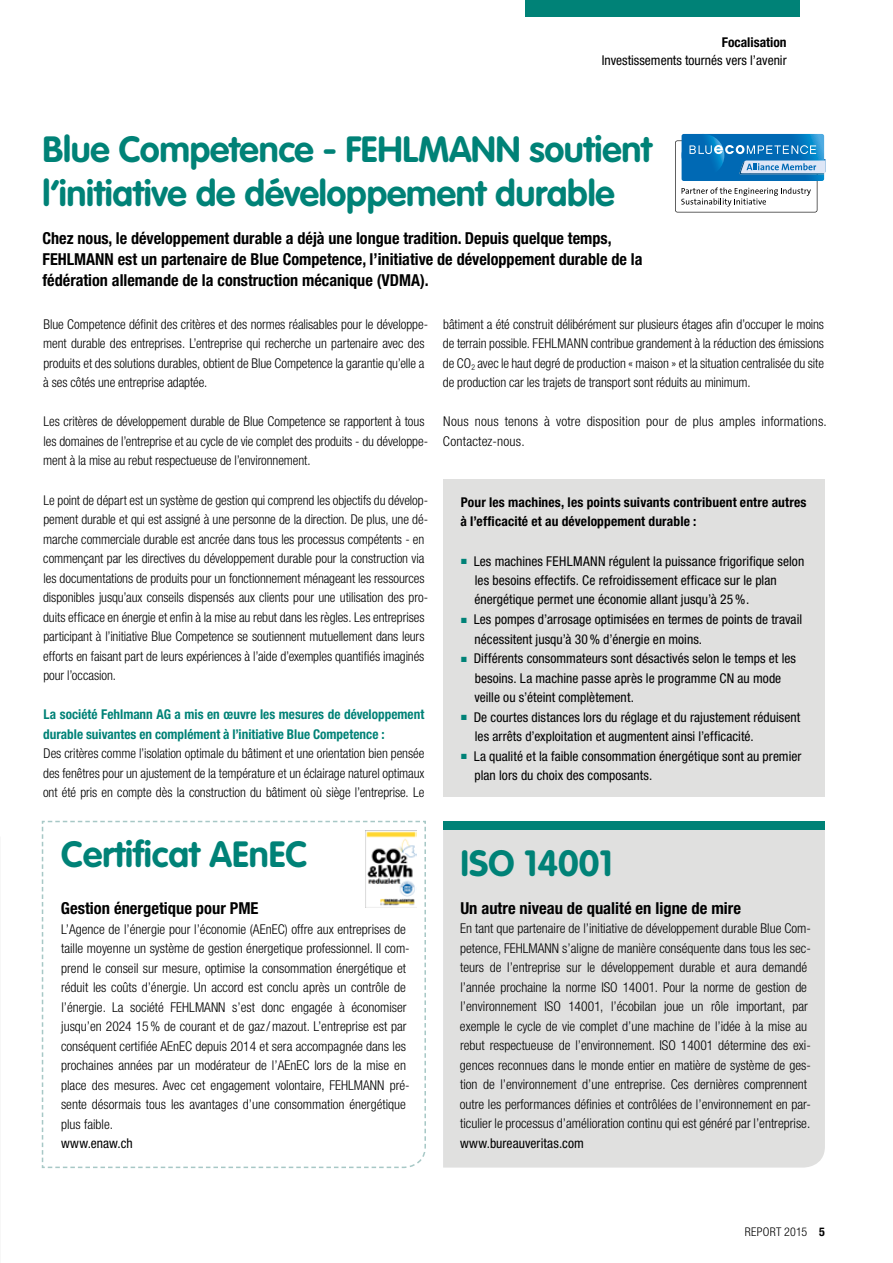
<style>
.page{position:relative;width:893px;height:1263px;background:#fff}
.page>*{position:absolute;margin:0;border:0;box-sizing:border-box;transform-origin:0 0}
.t1{font:700 36px/43.5px "VAG Rounded";letter-spacing:-.005em;color:#008277}
.t2{font:700 condensed 16.5px/21px "Helvetica Neue";color:#000}
.t3{font:300 condensed 13.5px/19.5px "Helvetica Neue";color:#000}
.t4{font:condensed 13.5px/19.5px "Helvetica Neue";letter-spacing:.005em;color:#000}
.t5{font:700 condensed 13.5px/19.5px "Helvetica Neue";color:#008277}
.t6{font:700 condensed 13.5px/19.5px "Helvetica Neue";letter-spacing:.01em;color:#000}
.t7{font:300 condensed 12px "Helvetica Neue";letter-spacing:.025em;color:#000}
.s1{color:#008277}
.s2{font-weight:700}
</style>
<div class="page">
<div style="left:525px;top:0;width:274px;height:17px;background:#008277"></div>
<div style="left:443px;top:830px;width:382px;height:337px;background:#e0e0df"></div>
<div style="left:443px;top:479px;width:381px;height:318px;background:#e0e0df"></div>
<div style="left:443px;top:821px;width:382px;height:9px;background:#008277"></div>
<svg style="left:41px;top:820px;width:385px;height:349px"></svg>
<img style="left:366px;top:831px;width:51px;height:76px">
<svg style="left:675px;top:134px;width:151px;height:78px"></svg>
<p class="t6" style="left:722px;top:32px;width:66px">Focalisation</p>
<p class="t4" style="left:602px;top:50px;width:186px">Investissements tournés vers l’avenir</p>
<h1 class="t1" style="left:43px;top:127px;width:611px">Blue Competence - FEHLMANN soutient l’initiative de développement durable</h1>
<p class="t2" style="left:43px;top:227px;width:601px">Chez nous, le développement durable a déjà une longue tradition. Depuis quelque temps,<br>FEHLMANN est un partenaire de Blue Competence, l’initiative de développement durable de la fédération allemande de la construction mécanique (VDMA).</p>
<p class="t3" style="left:43px;top:314px;width:386px">Blue Competence définit des critères et des normes réalisables pour le développe&shy;ment durable des entreprises. L’entreprise qui recherche un partenaire avec des produits et des solutions durables, obtient de Blue Competence la garantie qu’elle a à ses côtés une entreprise adaptée.</p>
<p class="t3" style="left:43px;top:412px;width:386px">Les critères de développement durable de Blue Competence se rapportent à tous les domaines de l’entreprise et au cycle de vie complet des produits - du développe&shy;ment à la mise au rebut respectueuse de l’environnement.</p>
<p class="t3" style="left:43px;top:490px;width:386px">Le point de départ est un système de gestion qui comprend les objectifs du dévelop&shy;pement durable et qui est assigné à une personne de la direction. De plus, une dé&shy;marche commerciale durable est ancrée dans tous les processus compétents - en commençant par les directives du développement durable pour la construction via les documentations de produits pour un fonctionnement ménageant les ressources disponibles jusqu’aux conseils dispensés aux clients pour une utilisation des pro&shy;duits efficace en énergie et enfin à la mise au rebut dans les règles. Les entreprises participant à l’initiative Blue Competence se soutiennent mutuellement dans leurs efforts en faisant part de leurs expériences à l’aide d’exemples quantifiés imaginés pour l’occasion.</p>
<p class="t5" style="left:43px;top:704px;width:383px">La société Fehlmann AG a mis en œuvre les mesures de développement durable suivantes en complément à l’initiative Blue Competence :</p>
<p class="t3" style="left:43px;top:743px;width:383px;text-align:justify">Des critères comme l’isolation optimale du bâtiment et une orientation bien pensée des fenêtres pour un ajustement de la température et un éclairage naturel optimaux ont été pris en compte dès la construction du bâtiment où siège l’entreprise. Le</p>
<p class="t3" style="left:443px;top:314px;width:383px;text-align:justify">bâtiment a été construit délibérément sur plusieurs étages afin d’occuper le moins de terrain possible. FEHLMANN contribue grandement à la réduction des émissions de CO<sub>2</sub> avec le haut degré de production « maison » et la situation centralisée du site de production car les trajets de transport sont réduits au minimum.</p>
<p class="t3" style="left:443px;top:412px;width:386px">Nous nous tenons à votre disposition pour de plus amples informations.<br>Contactez-nous.</p>
<p class="t6" style="left:460px;top:492px;width:347px">Pour les machines, les points suivants contribuent entre autres à l’efficacité et au développement durable :</p>
<p class="t4" style="left:474px;top:551px;width:331px;text-indent:-13px"><span class="s1">■</span> Les machines FEHLMANN régulent la puissance frigorifique selon les besoins effectifs. Ce refroidissement efficace sur le plan énergétique permet une économie allant jusqu’à 25%.</p>
<p class="t4" style="left:474px;top:609px;width:329px;text-indent:-13px"><span class="s1">■</span> Les pompes d’arrosage optimisées en termes de points de travail nécessitent jusqu’à 30% d’énergie en moins.</p>
<p class="t4" style="left:474px;top:648px;width:323px;text-indent:-13px"><span class="s1">■</span> Différents consommateurs sont désactivés selon le temps et les besoins. La machine passe après le programme CN au mode veille ou s’éteint complètement.</p>
<p class="t4" style="left:475px;top:707px;width:327px;text-indent:-14px"><span class="s1">■</span> De courtes distances lors du réglage et du rajustement réduisent les arrêts d’exploitation et augmentent ainsi l’efficacité.</p>
<p class="t4" style="left:474px;top:746px;width:328px;text-indent:-13px"><span class="s1">■</span> La qualité et la faible consommation énergétique sont au premier plan lors du choix des composants.</p>
<h1 class="t1" style="left:61px;top:833px;width:248px">Certificat AEnEC</h1>
<p class="t2" style="left:61px;top:897px;width:199px">Gestion énergetique pour PME</p>
<p class="t3" style="left:61px;top:919px;width:350px">L’Agence de l’énergie pour l’économie (AEnEC) offre aux entreprises de taille moyenne un système de gestion énergetique professionnel. Il com&shy;prend le conseil sur mesure, optimise la consommation énergétique et réduit les coûts d’énergie. Un accord est conclu après un contrôle de l’énergie. La société FEHLMANN s’est donc engagée à économiser jusqu’en 2024 15% de courant et de gaz/mazout. L’entreprise est par conséquent certifiée AEnEC depuis 2014 et sera accompagnée dans les prochaines années par un modérateur de l’AEnEC lors de la mise en place des mesures. Avec cet engagement volontaire, FEHLMANN pré&shy;sente désormais tous les avantages d’une consommation énergétique plus faible.</p>
<p class="t4" style="left:61px;top:1133px;width:73px">www.enaw.ch</p>
<h1 class="t1" style="left:461px;top:841px;width:154px">ISO 14001</h1>
<p class="t2" style="left:460px;top:897px;width:282px">Un autre niveau de qualité en ligne de mire</p>
<p class="t3" style="left:460px;top:919px;width:353px">En tant que partenaire de l’initiative de développement durable Blue Com&shy;petence, FEHLMANN s’aligne de manière conséquente dans tous les sec&shy;teurs de l’entreprise sur le développement durable et aura demandé l’année prochaine la norme ISO 14001. Pour la norme de gestion de l’environnement ISO 14001, l’écobilan joue un rôle important, par exemple le cycle de vie complet d’une machine de l’idée à la mise au rebut respectueuse de l’environnement. ISO 14001 détermine des exi&shy;gences reconnues dans le monde entier en matière de système de ges&shy;tion de l’environnement d’une entreprise. Ces dernières comprennent outre les performances définies et contrôlées de l’environnement en par&shy;ticulier le processus d’amélioration continu qui est généré par l’entreprise.</p>
<p class="t4" style="left:460px;top:1133px;width:125px">www.bureauveritas.com</p>
<p class="t7" style="left:745px;top:1225px;width:82px">REPORT 2015 <span class="s2">5</span></p>
</div>
